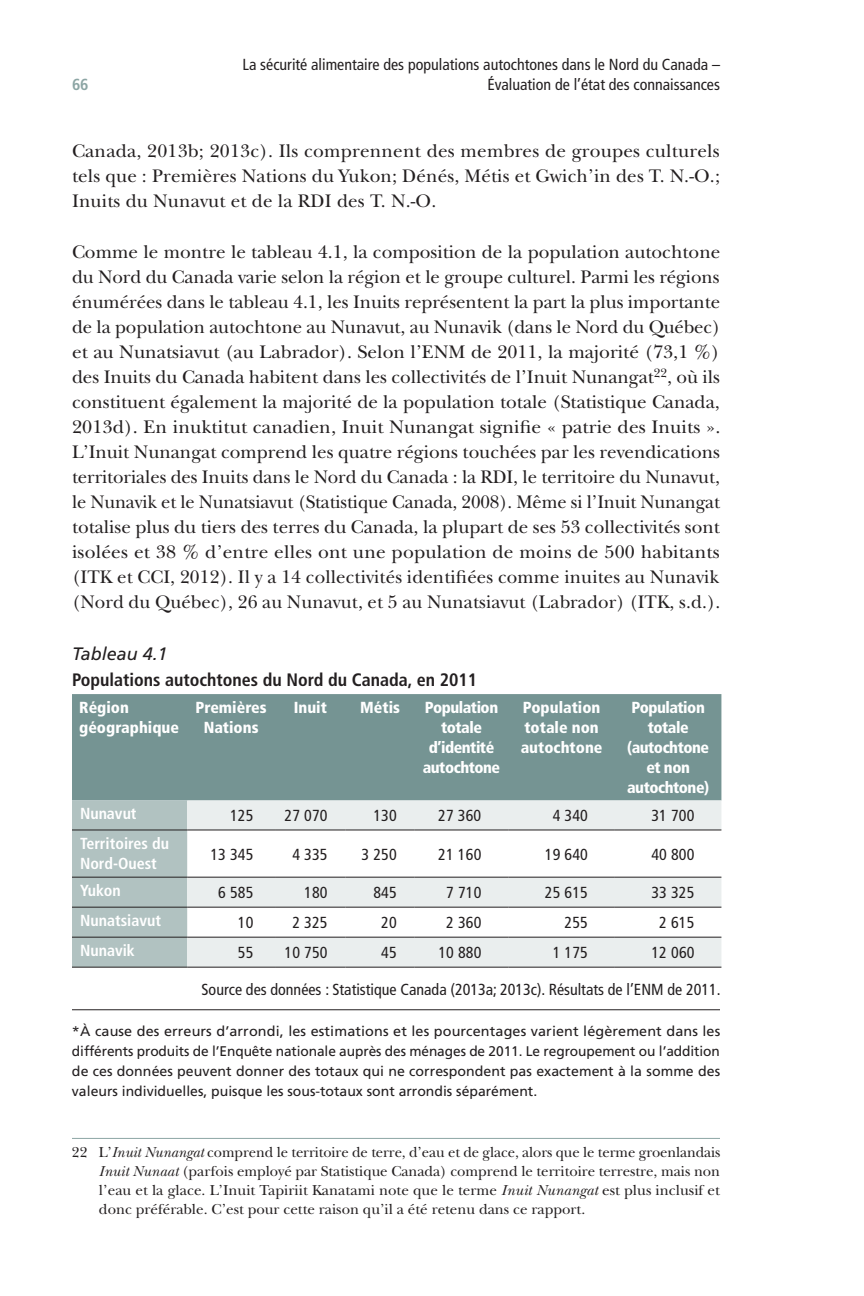
<style>
.page{position:relative;width:864px;height:1296px;background:#fff}
.page>*{position:absolute;margin:0;border:0;box-sizing:border-box;transform-origin:0 0}
.t1{font:19px/25px "New Baskerville Std";letter-spacing:.01em;color:#231f20;text-align:justify}
.t2{font:700 condensed 18px "Frutiger";color:#231f20}
.t3{font:italic 18px "Frutiger";color:#231f20}
.t4{font:condensed 16px/20px "Frutiger";color:#231f20;text-align:right}
.t5{font:900 condensed 16px/20px "Frutiger";letter-spacing:-.03em;color:#fff;text-align:center}
.t6{font:900 condensed 16px/20px "Frutiger";color:#fff}
.t7{font:700 condensed 16px/20px "Frutiger";color:#fff}
.t8{font:700 condensed 16px "Frutiger";color:#8ca5a4}
.t9{font:15px/19px "New Baskerville Std";color:#231f20;text-align:justify}
.t10{font:14px/20px "Frutiger";color:#231f20;text-align:justify}
.s1{font-style:italic}
</style>
<div class="page">
<hr style="left:72px;top:1009px;width:648px;height:1px;background:#231f20">
<div style="left:72px;top:694px;width:649px;height:106px;background:#759493"></div>
<div style="left:72px;top:800px;width:115px;height:167px;background:#b1c2c1"></div>
<svg style="left:187px;top:800px;width:534px;height:167px;fill:#eaeeee"></svg>
<hr style="left:72px;top:829px;width:115px;height:1px;background:#231f20">
<hr style="left:187px;top:829px;width:88px;height:1px;background:#231f20">
<hr style="left:275px;top:829px;width:71px;height:1px;background:#231f20">
<hr style="left:346px;top:829px;width:69px;height:1px;background:#231f20">
<hr style="left:415px;top:829px;width:93px;height:1px;background:#231f20">
<hr style="left:508px;top:829px;width:107px;height:1px;background:#231f20">
<hr style="left:615px;top:829px;width:106px;height:1px;background:#231f20">
<hr style="left:72px;top:877px;width:115px;height:1px;background:#231f20">
<hr style="left:187px;top:877px;width:88px;height:1px;background:#231f20">
<hr style="left:275px;top:877px;width:71px;height:1px;background:#231f20">
<hr style="left:346px;top:877px;width:69px;height:1px;background:#231f20">
<hr style="left:415px;top:877px;width:93px;height:1px;background:#231f20">
<hr style="left:508px;top:877px;width:107px;height:1px;background:#231f20">
<hr style="left:615px;top:877px;width:106px;height:1px;background:#231f20">
<hr style="left:72px;top:907px;width:115px;height:1px;background:#231f20">
<hr style="left:187px;top:907px;width:88px;height:1px;background:#231f20">
<hr style="left:275px;top:907px;width:71px;height:1px;background:#231f20">
<hr style="left:346px;top:907px;width:69px;height:1px;background:#231f20">
<hr style="left:415px;top:907px;width:93px;height:1px;background:#231f20">
<hr style="left:508px;top:907px;width:107px;height:1px;background:#231f20">
<hr style="left:615px;top:907px;width:106px;height:1px;background:#231f20">
<hr style="left:72px;top:937px;width:115px;height:1px;background:#231f20">
<hr style="left:187px;top:937px;width:88px;height:1px;background:#231f20">
<hr style="left:275px;top:937px;width:71px;height:1px;background:#231f20">
<hr style="left:346px;top:937px;width:69px;height:1px;background:#231f20">
<hr style="left:415px;top:937px;width:93px;height:1px;background:#231f20">
<hr style="left:508px;top:937px;width:107px;height:1px;background:#231f20">
<hr style="left:615px;top:937px;width:106px;height:1px;background:#231f20">
<hr style="left:72px;top:967px;width:115px;height:1px;background:#231f20">
<hr style="left:187px;top:967px;width:88px;height:1px;background:#231f20">
<hr style="left:275px;top:967px;width:71px;height:1px;background:#231f20">
<hr style="left:346px;top:967px;width:69px;height:1px;background:#231f20">
<hr style="left:415px;top:967px;width:93px;height:1px;background:#231f20">
<hr style="left:508px;top:967px;width:107px;height:1px;background:#231f20">
<hr style="left:615px;top:967px;width:106px;height:1px;background:#231f20">
<hr style="left:72px;top:1138px;width:648px;height:1px;background:#8ca5a4">
<p class="t8" style="left:72px;top:75px;width:18px">66</p>
<p class="t4" style="left:243px;top:55px;width:479px">La sécurité alimentaire des populations autochtones dans le Nord du Canada –<br>Évaluation de l’état des connaissances</p>
<p class="t1" style="left:72px;top:138px;width:650px">Canada, 2013b; 2013c). Ils comprennent des membres de groupes culturels tels que : Premières Nations du Yukon; Dénés, Métis et Gwich’in des T. N.-O.; Inuits du Nunavut et de la RDI des T. N.-O.</p>
<p class="t1" style="left:72px;top:239px;width:650px">Comme le montre le tableau 4.1, la composition de la population autochtone du Nord du Canada varie selon la région et le groupe culturel. Parmi les régions énumérées dans le tableau 4.1, les Inuits représentent la part la plus importante de la population autochtone au Nunavut, au Nunavik (dans le Nord du Québec) et au Nunatsiavut (au Labrador). Selon l’ENM de 2011, la majorité (73,1 %) des Inuits du Canada habitent dans les collectivités de l’Inuit Nunangat<sup>22</sup>, où ils constituent également la majorité de la population totale (Statistique Canada, 2013d). En inuktitut canadien, Inuit Nunangat signifie « patrie des Inuits ».<br>L’Inuit Nunangat comprend les quatre régions touchées par les revendications territoriales des Inuits dans le Nord du Canada : la RDI, le territoire du Nunavut, le Nunavik et le Nunatsiavut (Statistique Canada, 2008). Même si l’Inuit Nunangat totalise plus du tiers des terres du Canada, la plupart de ses 53 collectivités sont isolées et 38 % d’entre elles ont une population de moins de 500 habitants (ITK et CCI, 2012). Il y a 14 collectivités identifiées comme inuites au Nunavik (Nord du Québec), 26 au Nunavut, et 5 au Nunatsiavut (Labrador) (ITK, s.d.).</p>
<p class="t3" style="left:72px;top:643px;width:97px">Tableau 4.1</p>
<p class="t2" style="left:72px;top:669px;width:407px">Populations autochtones du Nord du Canada, en 2011</p>
<p class="t6" style="left:79px;top:698px;width:101px">Région géographique</p>
<p class="t6" style="left:196px;top:698px;width:73px;text-align:center">Premières<br>Nations</p>
<p class="t5" style="left:294px;top:698px;width:35px">Inuit</p>
<p class="t5" style="left:360px;top:698px;width:41px">Métis</p>
<p class="t5" style="left:423px;top:698px;width:79px">Population totale d’identité autochtone</p>
<p class="t6" style="left:521px;top:698px;width:83px">Population totale non autochtone</p>
<p class="t5" style="left:627px;top:698px;width:84px">Population totale (autochtone et non autochtone)</p>
<p class="t7" style="left:80px;top:804px;width:58px">Nunavut</p>
<p class="t4" style="left:230px;top:806px;width:25px">125</p>
<p class="t4" style="left:285px;top:806px;width:45px">27 070</p>
<p class="t4" style="left:373px;top:806px;width:25px">130</p>
<p class="t4" style="left:438px;top:806px;width:45px">27 360</p>
<p class="t4" style="left:553px;top:806px;width:37px">4 340</p>
<p class="t4" style="left:651px;top:806px;width:45px">31 700</p>
<p class="t7" style="left:80px;top:834px;width:91px">Territoires du<br>Nord-Ouest</p>
<p class="t4" style="left:210px;top:844px;width:45px">13 345</p>
<p class="t4" style="left:292px;top:844px;width:37px">4 335</p>
<p class="t4" style="left:362px;top:844px;width:37px">3 250</p>
<p class="t4" style="left:438px;top:844px;width:45px">21 160</p>
<p class="t4" style="left:545px;top:844px;width:45px">19 640</p>
<p class="t4" style="left:651px;top:844px;width:45px">40 800</p>
<p class="t7" style="left:80px;top:881px;width:42px">Yukon</p>
<p class="t4" style="left:218px;top:883px;width:37px">6 585</p>
<p class="t4" style="left:304px;top:883px;width:25px">180</p>
<p class="t4" style="left:373px;top:883px;width:25px">845</p>
<p class="t4" style="left:446px;top:883px;width:37px">7 710</p>
<p class="t4" style="left:545px;top:883px;width:45px">25 615</p>
<p class="t4" style="left:651px;top:883px;width:45px">33 325</p>
<p class="t7" style="left:80px;top:911px;width:82px">Nunatsiavut</p>
<p class="t4" style="left:238px;top:913px;width:17px">10</p>
<p class="t4" style="left:292px;top:913px;width:37px">2 325</p>
<p class="t4" style="left:381px;top:913px;width:17px">20</p>
<p class="t4" style="left:446px;top:913px;width:37px">2 360</p>
<p class="t4" style="left:565px;top:913px;width:25px">255</p>
<p class="t4" style="left:659px;top:913px;width:37px">2 615</p>
<p class="t7" style="left:80px;top:941px;width:56px">Nunavik</p>
<p class="t4" style="left:238px;top:943px;width:17px">55</p>
<p class="t4" style="left:285px;top:943px;width:45px">10 750</p>
<p class="t4" style="left:381px;top:943px;width:17px">45</p>
<p class="t4" style="left:438px;top:943px;width:45px">10 880</p>
<p class="t4" style="left:553px;top:943px;width:37px">1 175</p>
<p class="t4" style="left:651px;top:943px;width:45px">12 060</p>
<p class="t4" style="left:202px;top:979px;width:521px">Source des données : Statistique Canada (2013a; 2013c). Résultats de l’ENM de 2011.</p>
<p class="t10" style="left:72px;top:1021px;width:650px">*À cause des erreurs d’arrondi, les estimations et les pourcentages varient légèrement dans les différents produits de l’Enquête nationale auprès des ménages de 2011. Le regroupement ou l’addition de ces données peuvent donner des totaux qui ne correspondent pas exactement à la somme des valeurs individuelles, puisque les sous-totaux sont arrondis séparément.</p>
<p class="t9" style="left:99px;top:1143px;width:623px;text-indent:-27px">22 L’<span class="s1">Inuit Nunangat</span> comprend le territoire de terre, d’eau et de glace, alors que le terme groenlandais <span class="s1">Inuit Nunaat</span> (parfois employé par Statistique Canada) comprend le territoire terrestre, mais non l’eau et la glace. L’Inuit Tapiriit Kanatami note que le terme <span class="s1">Inuit Nunangat</span> est plus inclusif et donc préférable. C’est pour cette raison qu’il a été retenu dans ce rapport.</p>
</div>
